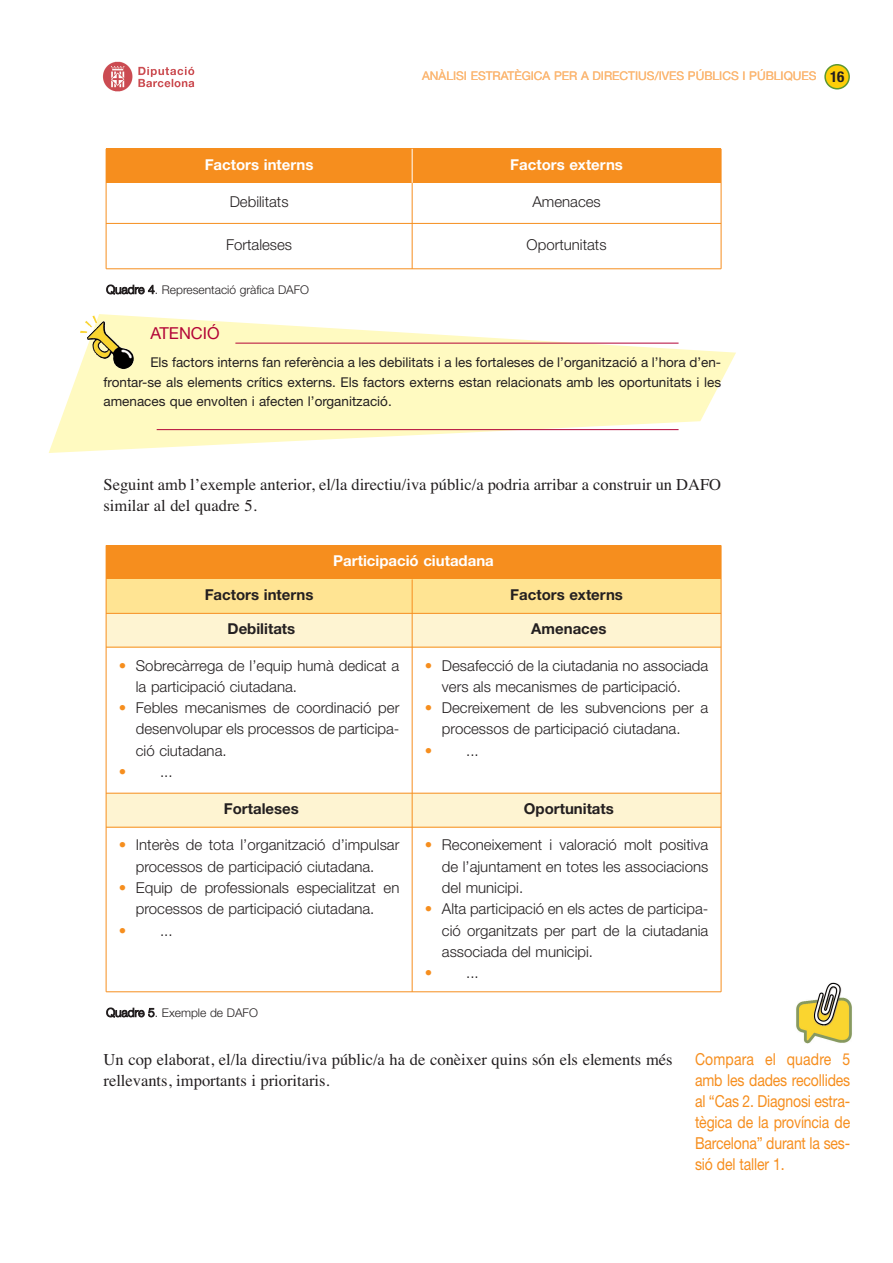
<style>
.page{position:relative;width:893px;height:1263px;background:#fff}
.page>*{position:absolute;margin:0;border:0;box-sizing:border-box;transform-origin:0 0}
.t1{font:16.5px/21px "Times";color:#231f20}
.t2{font:16.5px/21px "Helvetica Neue";letter-spacing:-.01em;color:#f68e1e;text-align:justify;scale:.85 1}
.t3{font:16.5px "Helvetica Neue";color:#b30437}
.t4{font:300 15px/21.3px "Helvetica Neue";color:#231f20}
.t5{font:700 15px "Helvetica Neue";color:#231f20}
.t6{font:700 15px "Helvetica Neue";color:#fff}
.t7{font:13.5px/19.5px "Helvetica Neue";color:#231f20;text-align:justify}
.t8{font:12px "Helvetica Neue";color:#fbb773}
.t9{font:300 12px "Helvetica Neue";color:#231f20}
.s1{font-weight:700;font-stretch:condensed;font-size:15px;color:#231f20}
.s2{color:#f68e1e}
</style>
<div class="page">
<svg style="left:824px;top:64px;width:26px;height:26px"></svg>
<img style="left:102px;top:61px;width:93px;height:31px">
<svg style="left:49px;top:314px;width:687px;height:139px;fill:#fffac1"></svg>
<hr style="left:235px;top:343px;width:443px;height:1px;background:#b30437">
<hr style="left:157px;top:429px;width:521px;height:1px;background:#b30437">
<div style="left:106px;top:149px;width:306px;height:34px;background:#f68e1e"></div>
<div style="left:412px;top:149px;width:309px;height:34px;background:#f68e1e"></div>
<hr style="left:106px;top:268px;width:615px;height:1px;background:#f68e1e">
<hr style="left:412px;top:183px;width:1px;height:86px;background:#f68e1e">
<hr style="left:412px;top:149px;width:1px;height:34px;background:#fff">
<hr style="left:106px;top:149px;width:1px;height:120px;background:#f68e1e">
<hr style="left:721px;top:149px;width:1px;height:120px;background:#f68e1e">
<hr style="left:106px;top:223px;width:615px;height:1px;background:#f68e1e">
<div style="left:106px;top:545px;width:615px;height:34px;background:#f68e1e"></div>
<div style="left:106px;top:579px;width:306px;height:34px;background:#ffe493"></div>
<div style="left:412px;top:579px;width:309px;height:34px;background:#ffe493"></div>
<div style="left:106px;top:613px;width:306px;height:34px;background:#fef4d2"></div>
<div style="left:412px;top:613px;width:309px;height:34px;background:#fef4d2"></div>
<div style="left:106px;top:793px;width:306px;height:34px;background:#fef4d2"></div>
<div style="left:412px;top:793px;width:309px;height:34px;background:#fef4d2"></div>
<hr style="left:106px;top:613px;width:615px;height:1px;background:#f68e1e">
<hr style="left:106px;top:647px;width:615px;height:1px;background:#f68e1e">
<hr style="left:106px;top:793px;width:615px;height:1px;background:#f68e1e">
<hr style="left:106px;top:827px;width:615px;height:1px;background:#f68e1e">
<hr style="left:106px;top:991px;width:615px;height:1px;background:#f68e1e">
<hr style="left:106px;top:545px;width:1px;height:447px;background:#f68e1e">
<hr style="left:721px;top:545px;width:1px;height:447px;background:#f68e1e">
<hr style="left:412px;top:579px;width:1px;height:413px;background:#f68e1e">
<img style="left:796px;top:982px;width:56px;height:62px">
<img style="left:80px;top:315px;width:54px;height:55px">
<p class="t6" style="left:205px;top:159px;width:110px">Factors interns</p>
<p class="t4" style="left:230px;top:193px;width:60px">Debilitats</p>
<p class="t4" style="left:226px;top:235px;width:68px">Fortaleses</p>
<p class="t9" style="left:106px;top:285px;width:204px">Quadre 4. Representació gràfica DAFO</p>
<p class="t8" style="left:422px;top:72px;width:424px">ANÀLISI ESTRATÈGICA PER A DIRECTIUS/IVES PÚBLICS I PÚBLIQUES <span class="s1">16</span></p>
<p class="t6" style="left:510px;top:159px;width:114px">Factors externs</p>
<p class="t4" style="left:532px;top:193px;width:70px">Amenaces</p>
<p class="t4" style="left:527px;top:235px;width:81px">Oportunitats</p>
<p class="t3" style="left:150px;top:328px;width:71px">ATENCIÓ</p>
<p class="t7" style="left:103px;top:354px;width:619px;text-indent:47px">Els factors interns fan referència a les debilitats i a les fortaleses de l’organització a l’hora d’en&shy;frontar-se als elements crítics externs. Els factors externs estan relacionats amb les oportunitats i les amenaces que envolten i afecten l’organització.</p>
<p class="t1" style="left:104px;top:475px;width:619px">Seguint amb l’exemple anterior, el/la directiu/iva públic/a podria arribar a construir un DAFO similar al del quadre 5.</p>
<p class="t6" style="left:333px;top:556px;width:162px">Participació ciutadana</p>
<p class="t5" style="left:205px;top:590px;width:110px">Factors interns</p>
<p class="t5" style="left:510px;top:590px;width:114px">Factors externs</p>
<p class="t5" style="left:228px;top:624px;width:69px">Debilitats</p>
<p class="t5" style="left:531px;top:624px;width:77px">Amenaces</p>
<p class="t4" style="left:136px;top:656px;width:265px;text-indent:-17px"><span class="s2">•</span> Sobrecàrrega de l’equip humà dedicat a la participació ciutadana.</p>
<p class="t4" style="left:136px;top:699px;width:265px;text-align:justify;text-indent:-17px"><span class="s2">•</span> Febles mecanismes de coordinació per desenvolupar els processos de participa&shy;ció ciutadana.</p>
<p class="t4" style="left:119px;top:762px;width:55px"><span class="s2">•</span> ...</p>
<p class="t4" style="left:442px;top:656px;width:268px;text-indent:-17px"><span class="s2">•</span> Desafecció de la ciutadania no associada vers als mecanismes de participació.</p>
<p class="t4" style="left:442px;top:699px;width:268px;text-indent:-17px"><span class="s2">•</span> Decreixement de les subvencions per a processos de participació ciutadana.</p>
<p class="t4" style="left:425px;top:741px;width:55px"><span class="s2">•</span> ...</p>
<p class="t5" style="left:224px;top:803px;width:76px">Fortaleses</p>
<p class="t5" style="left:524px;top:803px;width:91px">Oportunitats</p>
<p class="t4" style="left:119px;top:836px;width:282px;text-align:center"><span class="s2">•</span> Interès de tota l’organització d’impulsar processos de participació ciutadana.</p>
<p class="t4" style="left:119px;top:878px;width:282px;text-align:center"><span class="s2">•</span> Equip de professionals especialitzat en processos de participació ciutadana.</p>
<p class="t4" style="left:119px;top:921px;width:55px"><span class="s2">•</span> ...</p>
<p class="t4" style="left:442px;top:836px;width:268px;text-align:justify;text-indent:-17px"><span class="s2">•</span> Reconeixement i valoració molt positiva de l’ajuntament en totes les associacions del municipi.</p>
<p class="t4" style="left:442px;top:900px;width:268px;text-align:justify;text-indent:-17px"><span class="s2">•</span> Alta participació en els actes de participa&shy;ció organitzats per part de la ciutadania associada del municipi.</p>
<p class="t4" style="left:425px;top:963px;width:55px"><span class="s2">•</span> ...</p>
<p class="t9" style="left:106px;top:1008px;width:153px">Quadre 5. Exemple de DAFO</p>
<p class="t1" style="left:104px;top:1051px;width:571px">Un cop elaborat, el/la directiu/iva públic/a ha de conèixer quins són els elements més rellevants, importants i prioritaris.</p>
<p class="t2" style="left:695px;top:1051px;width:184px">Compara el quadre 5 amb les dades recollides al “Cas 2. Diagnosi estra&shy;tègica de la província de Barcelona” durant la ses&shy;sió del taller 1.</p>
</div>
